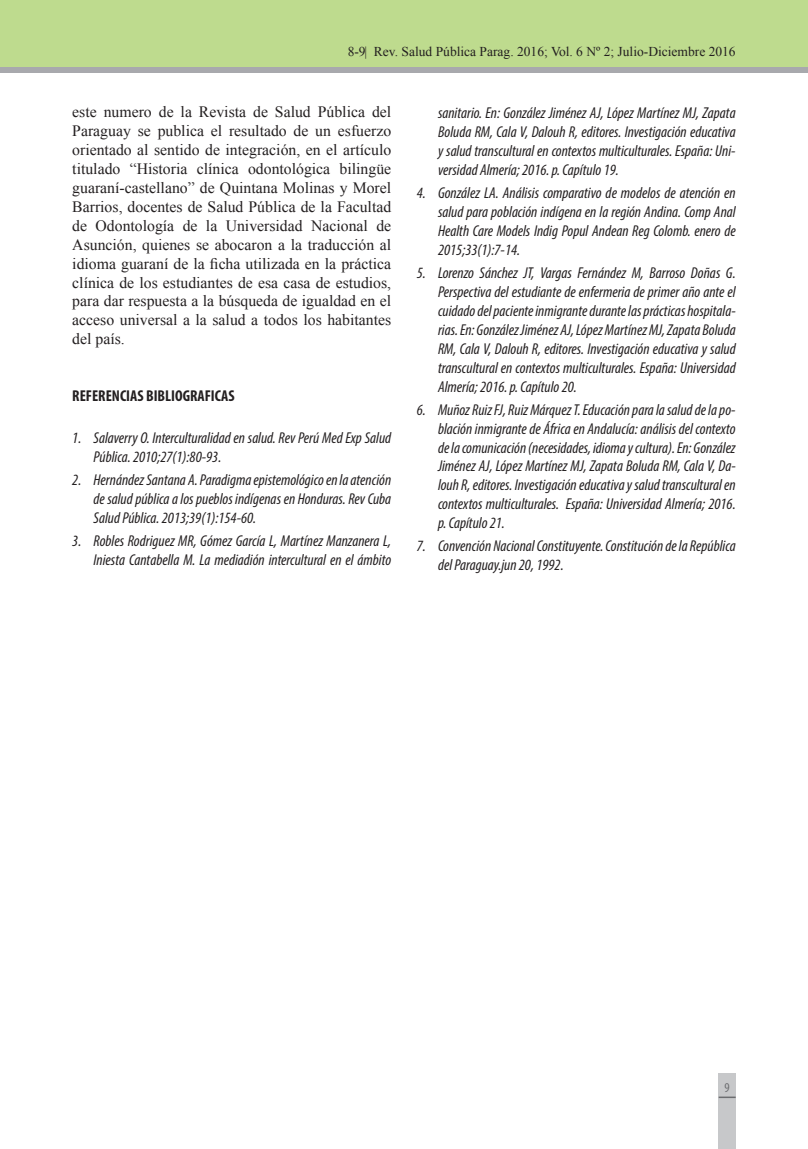
<style>
.page{position:relative;width:808px;height:1149px;background:#fff}
.page>*{position:absolute;margin:0;border:0;box-sizing:border-box;transform-origin:0 0}
.t1{font:italic condensed 15.75px/18.9px "Myriad Pro";color:#231f20;text-align:justify}
.t2{font:15.75px/18.9px "Times New Roman";color:#231f20;text-align:justify}
.t3{font:700 condensed 15.75px "Myriad Pro";color:#231f20}
.t4{font:13.5px "Times New Roman";color:#231f20}
.t5{font:condensed 13.5px "Myriad Pro";color:#6c6d70}
</style>
<div class="page">
<div style="left:0;top:0;width:808px;height:72px;background:#bedb8e"></div>
<div style="left:0;top:67px;width:808px;height:5px;background:#a8a9ad"></div>
<hr style="left:0;top:0;width:1px;height:72px;background:#bedb8e">
<div style="left:719px;top:1073px;width:17px;height:75px;background:#c7c8ca"></div>
<svg style="left:719px;top:1096px;width:17px;height:1px"></svg>
<p class="t4" style="left:348px;top:42px;width:389px">8-9| Rev. Salud Pública Parag. 2016; Vol. 6 Nº 2; Julio-Diciembre 2016</p>
<p class="t2" style="left:72px;top:102px;width:320px">este numero de la Revista de Salud Pública del Paraguay se publica el resultado de un esfuerzo orientado al sentido de integración, en el artículo titulado “Historia clínica odontológica bilingüe guaraní-castellano” de Quintana Molinas y Morel Barrios, docentes de Salud Pública de la Facultad de Odontología de la Universidad Nacional de Asunción, quienes se abocaron a la traducción al idioma guaraní de la ficha utilizada en la práctica clínica de los estudiantes de esa casa de estudios, para dar respuesta a la búsqueda de igualdad en el acceso universal a la salud a todos los habitantes del país.</p>
<p class="t3" style="left:72px;top:386px;width:164px">REFERENCIAS BIBLIOGRAFICAS</p>
<p class="t1" style="left:94px;top:428px;width:299px;text-indent:-21px">1. Salaverry O. Interculturalidad en salud. Rev Perú Med Exp Salud<br>Pública. 2010;27(1):80-93.</p>
<p class="t1" style="left:94px;top:470px;width:299px;text-indent:-21px">2. Hernández Santana A. Paradigma epistemológico en la atención de salud pública a los pueblos indígenas en Honduras. Rev Cuba Salud Pública. 2013;39(1):154-60.</p>
<p class="t1" style="left:72px;top:531px;width:320px;text-align:right">3. Robles Rodriguez MR, Gómez García L, Martínez Manzanera L,<br>Iniesta Cantabella M. La mediadión intercultural en el ámbito</p>
<p class="t1" style="left:438px;top:103px;width:299px">sanitario. En: González Jiménez AJ, López Martínez MJ, Zapata Boluda RM, Cala V, Dalouh R, editores. Investigación educativa y salud transcultural en contextos multiculturales. España: Uni&shy;versidad Almería; 2016. p. Capítulo 19.</p>
<p class="t1" style="left:438px;top:183px;width:299px;text-indent:-21px">4. González LA. Análisis comparativo de modelos de atención en salud para población indígena en la región Andina. Comp Anal Health Care Models Indig Popul Andean Reg Colomb. enero de 2015;33(1):7-14.</p>
<p class="t1" style="left:438px;top:263px;width:299px;text-indent:-21px">5. Lorenzo Sánchez JT, Vargas Fernández M, Barroso Doñas G.<br>Perspectiva del estudiante de enfermeria de primer año ante el cuidado del paciente inmigrante durante las prácticas hospitala&shy;rias. En: González Jiménez AJ, López Martínez MJ, Zapata Boluda RM, Cala V, Dalouh R, editores. Investigación educativa y salud transcultural en contextos multiculturales. España: Universidad Almería; 2016. p. Capítulo 20.</p>
<p class="t1" style="left:438px;top:400px;width:299px;text-indent:-21px">6. Muñoz Ruiz FJ, Ruiz Márquez T. Educación para la salud de la po&shy;blación inmigrante de África en Andalucía: análisis del contexto de la comunicación (necesidades, idioma y cultura). En: González Jiménez AJ, López Martínez MJ, Zapata Boluda RM, Cala V, Da&shy;louh R, editores. Investigación educativa y salud transcultural en contextos multiculturales. España: Universidad Almería; 2016. p. Capítulo 21.</p>
<p class="t1" style="left:438px;top:536px;width:299px;text-indent:-21px">7. Convención Nacional Constituyente. Constitución de la República del Paraguay.jun 20, 1992.</p>
<p class="t5" style="left:724px;top:1079px;width:7px">9</p>
</div>
